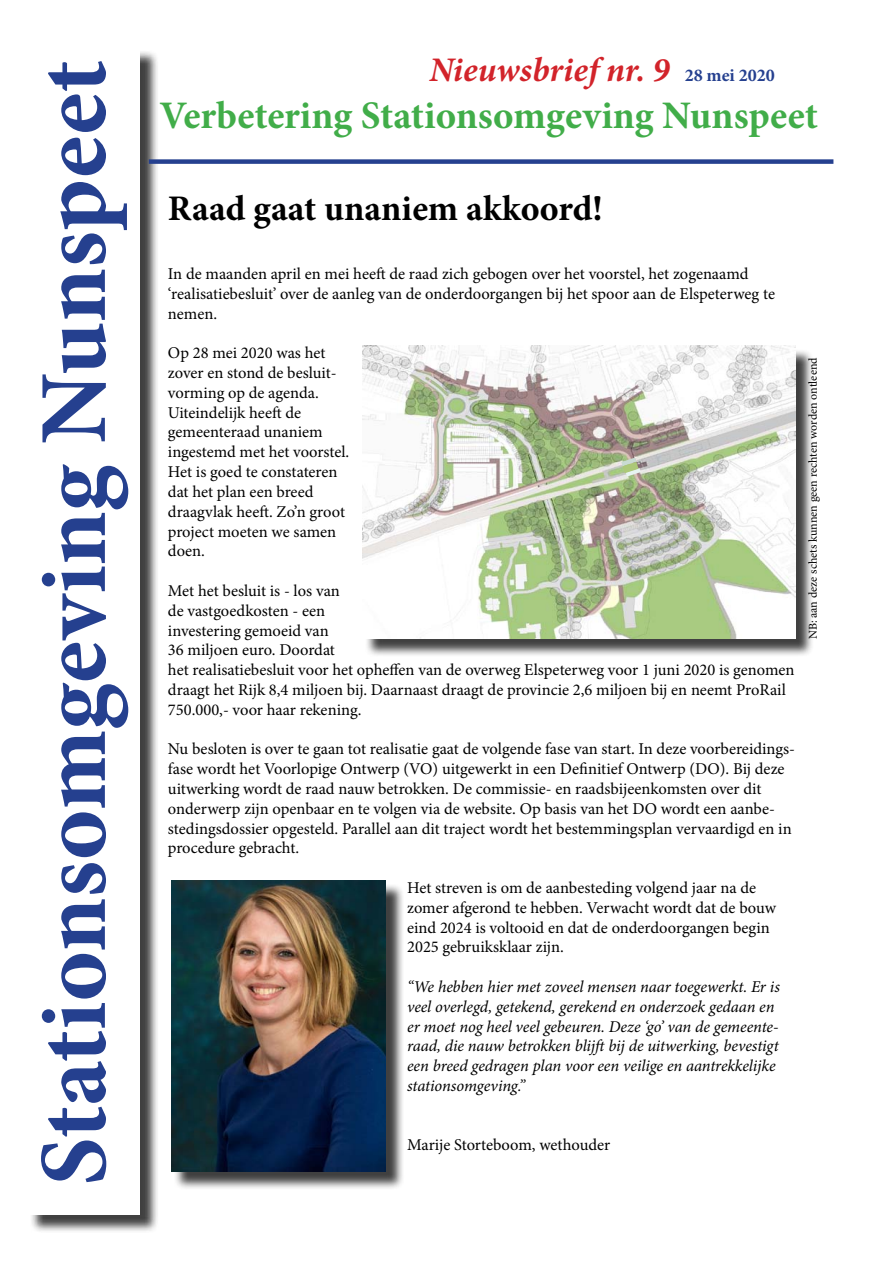
<style>
.page{position:relative;width:893px;height:1263px;background:#fff}
.page>*{position:absolute;margin:0;border:0;box-sizing:border-box;transform-origin:0 0}
.t1{font:700 96px "Minion Pro";color:#25408f}
.t2{font:700 39px "Minion Pro";color:#41ad49}
.t3{font:700 36px "Minion Pro";color:#000}
.t4{font:italic 700 34.5px "Minion Pro";letter-spacing:.005em;color:#d2232a}
.t5{font:16.5px/19.8px "Minion Pro";color:#000}
.t6{font:italic 16.5px/19.8px "Minion Pro";letter-spacing:-.005em;color:#000}
.t7{font:12px "Minion Pro";color:#000}
.s1{font-style:normal;font-size:18px;color:#25408f}
</style>
<div class="page">
<div style="left:365px;top:348px;width:449px;height:309px;background:#000;opacity:.75"></div>
<img style="left:362px;top:346px;width:433px;height:293px">
<div style="left:29px;top:50px;width:130px;height:1184px;background:#000;opacity:.75"></div>
<div style="left:27px;top:48px;width:113px;height:1167px;background:#fff"></div>
<div style="left:173px;top:883px;width:232px;height:307px;background:#000;opacity:.75"></div>
<img style="left:171px;top:881px;width:215px;height:290px">
<div style="left:149px;top:159px;width:684px;height:5px;background:#25408f"></div>
<svg style="left:621px;top:458px;width:20px;height:19px"></svg>
<h1 class="t1" style="left:7px;top:1186px;width:1127px;rotate:-90deg">Stationsomgeving Nunspeet</h1>
<h3 class="t4" style="left:429px;top:46px;width:347px">Nieuwsbrief nr. 9 <span class="s1">28 mei 2020</span></h3>
<h2 class="t2" style="left:159px;top:88px;width:660px">Verbetering Stationsomgeving Nunspeet</h2>
<h3 class="t3" style="left:168px;top:183px;width:436px">Raad gaat unaniem akkoord!</h3>
<p class="t5" style="left:168px;top:264px;width:609px">In de maanden april en mei heeft de raad zich gebogen over het voorstel, het zogenaamd ‘realisatiebesluit’ over de aanleg van de onderdoorgangen bij het spoor aan de Elspeterweg te nemen.</p>
<p class="t5" style="left:168px;top:343px;width:183px">Op 28 mei 2020 was het zover en stond de besluit&shy;vorming op de agenda.<br>Uiteindelijk heeft de gemeenteraad unaniem ingestemd met het voorstel.<br>Het is goed te constateren dat het plan een breed draagvlak heeft. Zo’n groot project moeten we samen doen.</p>
<p class="t5" style="left:168px;top:581px;width:628px">Met het besluit is - los van<br>de vastgoedkosten - een<br>investering gemoeid van<br>36 miljoen euro. Doordat<br>het realisatiebesluit voor het opheffen van de overweg Elspeterweg voor 1 juni 2020 is genomen draagt het Rijk 8,4 miljoen bij. Daarnaast draagt de provincie 2,6 miljoen bij en neemt ProRail 750.000,- voor haar rekening.</p>
<p class="t5" style="left:168px;top:739px;width:629px">Nu besloten is over te gaan tot realisatie gaat de volgende fase van start. In deze voorbereidings&shy;fase wordt het Voorlopige Ontwerp (VO) uitgewerkt in een Definitief Ontwerp (DO). Bij deze uitwerking wordt de raad nauw betrokken. De commissie- en raadsbijeenkomsten over dit onderwerp zijn openbaar en te volgen via de website. Op basis van het DO wordt een aanbe&shy;stedingsdossier opgesteld. Parallel aan dit traject wordt het bestemmingsplan vervaardigd en in procedure gebracht.</p>
<p class="t5" style="left:407px;top:878px;width:370px">Het streven is om de aanbesteding volgend jaar na de zomer afgerond te hebben. Verwacht wordt dat de bouw eind 2024 is voltooid en dat de onderdoorgangen begin 2025 gebruiksklaar zijn.</p>
<p class="t6" style="left:407px;top:977px;width:374px">“We hebben hier met zoveel mensen naar toegewerkt. Er is veel overlegd, getekend, gerekend en onderzoek gedaan en er moet nog heel veel gebeuren. Deze ‘go’ van de gemeente&shy;raad, die nauw betrokken blijft bij de uitwerking, bevestigt een breed gedragen plan voor een veilige en aantrekkelijke stationsomgeving.”</p>
<p class="t7" style="left:805px;top:639px;width:283px;rotate:-90deg">NB: aan deze schets kunnen geen rechten worden ontleend</p>
<p class="t5" style="left:407px;top:1135px;width:205px">Marije Storteboom, wethouder</p>
</div>
